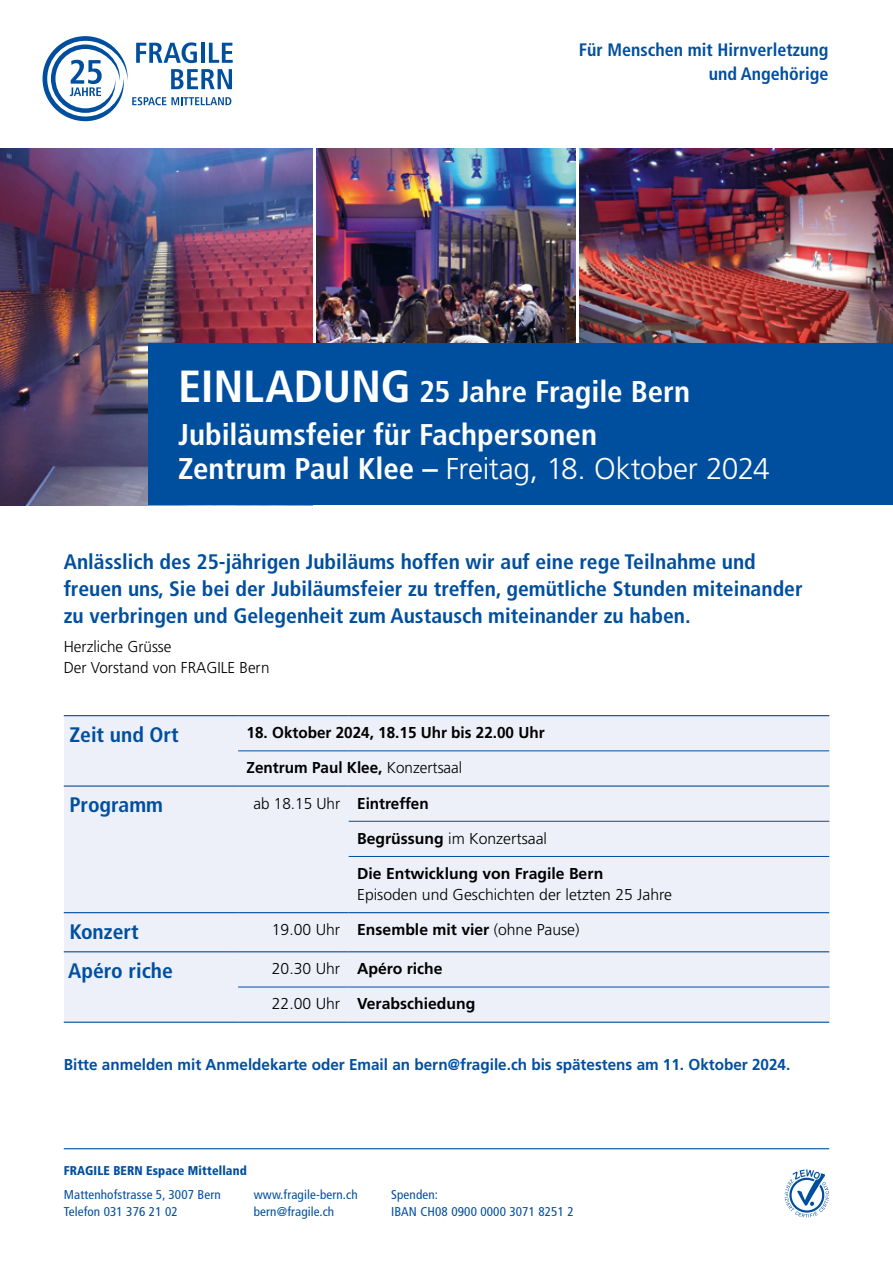
<style>
.page{position:relative;width:893px;height:1263px;background:#fff}
.page>*{position:absolute;margin:0;border:0;box-sizing:border-box;transform-origin:0 0}
.t1{font:700 condensed 30px/43px "Frutiger LT Std";color:#fff}
.t2{font:300 30px "Frutiger LT Std";letter-spacing:-.015em;color:#fff}
.t3{font:700 condensed 21px/27px "Frutiger LT Std";color:#004f9f}
.t4{font:700 condensed 18px/23.2px "Frutiger LT Std";color:#004f9f;text-align:right}
.t5{font:300 15.75px/21px "Frutiger LT Std";color:#000}
.t6{font:700 15.75px "Frutiger LT Std";color:#000}
.t7{font:700 15.75px "Frutiger LT Std";color:#004f9f}
.t8{font:condensed 12.75px/17.2px "Frutiger LT Std";letter-spacing:.01em;color:#004f9f}
.t9{font:900 condensed 12.75px "Frutiger LT Std";letter-spacing:.01em;color:#004f9f}
.s1{font-size:45px}
.s2{font-weight:700;font-stretch:condensed}
.s3{font-weight:300}
.s4{font-weight:700}
</style>
<div class="page">
<div style="left:64px;top:715px;width:765px;height:307px;background:#edeff9"></div>
<img style="left:0;top:149px;width:313px;height:356px">
<img style="left:317px;top:149px;width:258px;height:195px">
<img style="left:579px;top:149px;width:314px;height:195px">
<hr style="left:64px;top:715px;width:174px;height:1px;background:#004f9f">
<hr style="left:238px;top:715px;width:111px;height:1px;background:#004f9f">
<hr style="left:349px;top:715px;width:480px;height:1px;background:#004f9f">
<hr style="left:238px;top:751px;width:111px;height:1px;background:#004f9f">
<hr style="left:349px;top:751px;width:480px;height:1px;background:#004f9f">
<hr style="left:64px;top:785px;width:174px;height:2px;background:#004f9f">
<hr style="left:238px;top:785px;width:111px;height:2px;background:#004f9f">
<hr style="left:349px;top:785px;width:480px;height:2px;background:#004f9f">
<hr style="left:349px;top:821px;width:480px;height:1px;background:#004f9f">
<hr style="left:349px;top:856px;width:480px;height:1px;background:#004f9f">
<hr style="left:64px;top:912px;width:174px;height:1px;background:#004f9f">
<hr style="left:238px;top:912px;width:111px;height:1px;background:#004f9f">
<hr style="left:349px;top:912px;width:480px;height:1px;background:#004f9f">
<hr style="left:64px;top:951px;width:174px;height:1px;background:#004f9f">
<hr style="left:238px;top:951px;width:111px;height:1px;background:#004f9f">
<hr style="left:349px;top:951px;width:480px;height:1px;background:#004f9f">
<hr style="left:238px;top:987px;width:111px;height:1px;background:#004f9f">
<hr style="left:349px;top:987px;width:480px;height:1px;background:#004f9f">
<hr style="left:64px;top:1022px;width:174px;height:1px;background:#004f9f">
<hr style="left:238px;top:1022px;width:111px;height:1px;background:#004f9f">
<hr style="left:349px;top:1022px;width:480px;height:1px;background:#004f9f">
<svg style="left:43px;top:36px;width:190px;height:85px"></svg>
<hr style="left:64px;top:1148px;width:765px;height:1px;background:#004f9f">
<div style="left:149px;top:344px;width:744px;height:161px;background:#004f9f"></div>
<svg style="left:784px;top:1169px;width:45px;height:48px"></svg>
<p class="t4" style="left:579px;top:38px;width:251px">Für Menschen mit Hirnverletzung und Angehörige</p>
<h1 class="t1" style="left:178px;top:370px;width:514px"><span class="s1">EINLADUNG</span> 25 Jahre Fragile Bern<br>Jubiläumsfeier für Fachpersonen</h1>
<h1 class="t2" style="left:178px;top:452px;width:593px"><span class="s2">Zentrum Paul Klee –</span> Freitag, 18. Oktober 2024</h1>
<p class="t3" style="left:64px;top:548px;width:740px">Anlässlich des 25-jährigen Jubiläums hoffen wir auf eine rege Teilnahme und freuen uns, Sie bei der Jubiläumsfeier zu treffen, gemütliche Stunden miteinander zu verbringen und Gelegenheit zum Austausch miteinander zu haben.</p>
<p class="t5" style="left:64px;top:636px;width:207px">Herzliche Grüsse<br>Der Vorstand von FRAGILE Bern</p>
<p class="t3" style="left:69px;top:721px;width:111px">Zeit und Ort</p>
<p class="t6" style="left:247px;top:723px;width:300px">18. Oktober 2024, 18.15 Uhr bis 22.00 Uhr</p>
<p class="t6" style="left:247px;top:758px;width:217px">Zentrum Paul Klee, <span class="s3">Konzertsaal</span></p>
<p class="t3" style="left:69px;top:792px;width:95px">Programm</p>
<p class="t5" style="left:254px;top:793px;width:177px">ab 18.15 Uhr <span class="s4">Eintreffen</span></p>
<p class="t5" style="left:357px;top:828px;width:191px"><span class="s4">Begrüssung</span> im Konzertsaal</p>
<p class="t6" style="left:357px;top:864px;width:248px">Die Entwicklung von Fragile Bern</p>
<p class="t5" style="left:357px;top:884px;width:316px">Episoden und Geschichten der letzten 25 Jahre</p>
<p class="t3" style="left:69px;top:918px;width:71px">Konzert</p>
<p class="t5" style="left:272px;top:919px;width:309px">19.00 Uhr <span class="s4">Ensemble mit vier</span> (ohne Pause)</p>
<p class="t3" style="left:68px;top:957px;width:106px">Apéro riche</p>
<p class="t6" style="left:272px;top:959px;width:172px"><span class="s3">20.30 Uhr</span> Apéro riche</p>
<p class="t6" style="left:272px;top:994px;width:205px"><span class="s3">22.00 Uhr</span> Verabschiedung</p>
<p class="t7" style="left:64px;top:1055px;width:728px">Bitte anmelden mit Anmeldekarte oder Email an bern@fragile.ch bis spätestens am 11. Oktober 2024.</p>
<p class="t9" style="left:64px;top:1163px;width:184px">FRAGILE BERN Espace Mittelland</p>
<p class="t8" style="left:64px;top:1186px;width:158px">Mattenhofstrasse 5, 3007 Bern<br>Telefon 031 376 21 02</p>
<p class="t8" style="left:391px;top:1186px;width:184px">Spenden:<br>IBAN CH08 0900 0000 3071 8251 2</p>
<p class="t8" style="left:254px;top:1186px;width:105px">www.fragile-bern.ch bern@fragile.ch</p>
</div>
